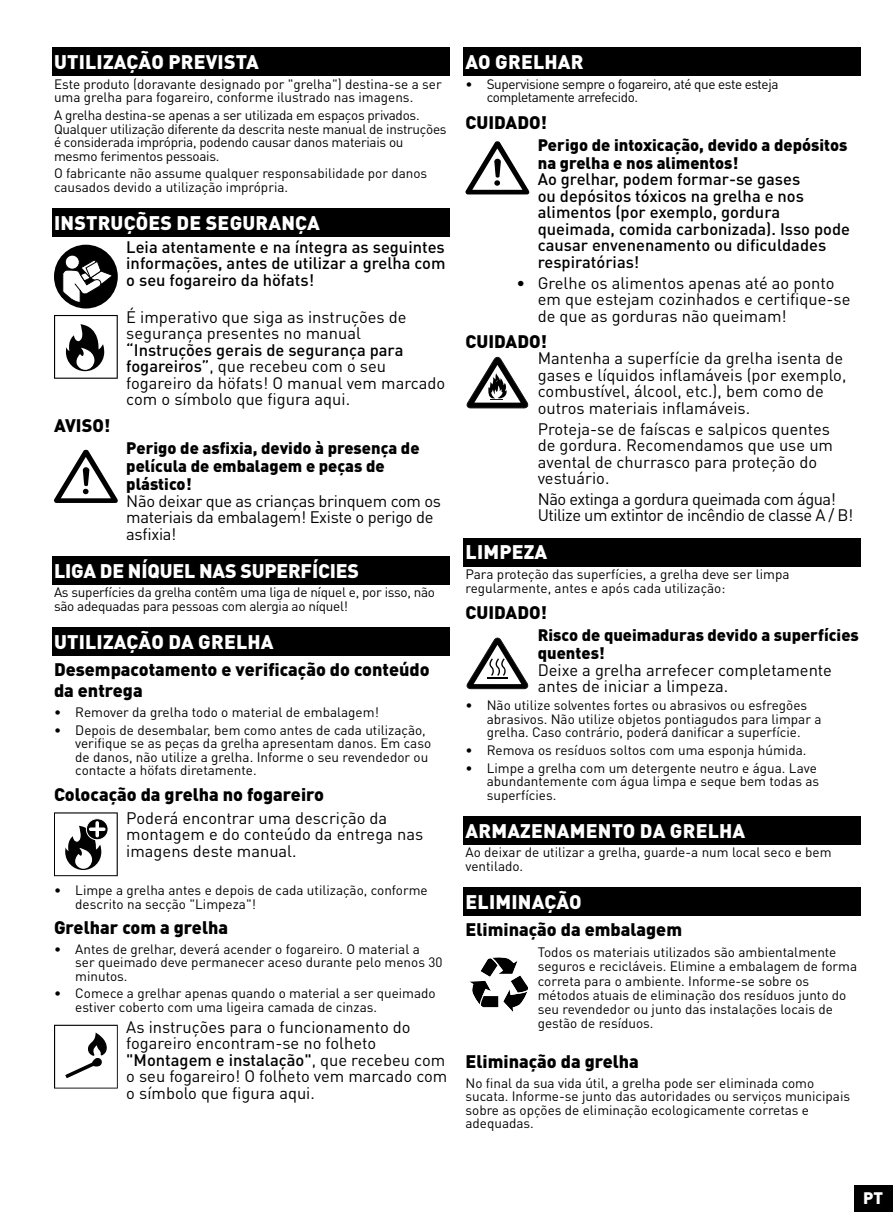
<style>
.page{position:relative;width:893px;height:1212px;background:#fff}
.page>*{position:absolute;margin:0;border:0;box-sizing:border-box;transform-origin:0 0}
.t1{font:900 19.5px "DIN Pro";letter-spacing:.01em;color:#fff}
.t2{font:900 19.5px "DIN Pro";letter-spacing:-.01em;color:#fff}
.t3{font:900 18px/21px "DIN Pro";color:#000}
.t4{font:16.5px/16.5px "DIN Pro";color:#000}
.t5{font:500 16.5px/16.5px "DIN Pro";color:#000;text-align:justify}
.t6{font:900 16.5px/18px "DIN Pro";color:#000}
.t7{font:16.5px/16.5px "DIN Pro";letter-spacing:-.02em;color:#000}
.t8{font:16.5px/16.5px "DIN Pro";letter-spacing:-.03em;color:#000}
.t9{font:900 16.5px "DIN Pro";color:#fff}
.t10{font:13.5px/13.5px "DIN Pro";color:#000}
.t11{font:13.5px/13.5px "DIN Pro";letter-spacing:-.02em;color:#000}
.t12{font:13.5px/13.5px "DIN Pro";letter-spacing:-.03em;color:#000}
.s1{font-weight:500}
</style>
<div class="page">
<div style="left:855px;top:1185px;width:38px;height:27px;background:#000"></div>
<div style="left:52px;top:48px;width:398px;height:28px;background:#000"></div>
<div style="left:52px;top:209px;width:398px;height:28px;background:#000"></div>
<div style="left:52px;top:556px;width:398px;height:28px;background:#000"></div>
<div style="left:52px;top:628px;width:398px;height:28px;background:#000"></div>
<div style="left:463px;top:48px;width:398px;height:28px;background:#000"></div>
<div style="left:463px;top:538px;width:398px;height:28px;background:#000"></div>
<div style="left:463px;top:816px;width:398px;height:28px;background:#000"></div>
<div style="left:463px;top:888px;width:398px;height:28px;background:#000"></div>
<div style="left:54px;top:245px;width:64px;height:63px;background:#000;border-radius:50%"></div>
<div style="left:65px;top:255px;width:14px;height:14px;background:#fff;border-radius:50%"></div>
<div style="left:65px;top:255px;width:15px;height:15px;border:1px solid #000;border-radius:50%"></div>
<svg style="left:62px;top:259px;width:52px;height:44px"></svg>
<svg style="left:54px;top:315px;width:64px;height:64px"></svg>
<svg style="left:54px;top:450px;width:64px;height:53px"></svg>
<svg style="left:54px;top:812px;width:64px;height:64px"></svg>
<svg style="left:86px;top:819px;width:22px;height:21px"></svg>
<div style="left:86px;top:818px;width:22px;height:22px;border:1px solid #fff;border-radius:50%"></div>
<svg style="left:91px;top:827px;width:13px;height:4px"></svg>
<svg style="left:95px;top:823px;width:4px;height:13px"></svg>
<svg style="left:54px;top:1025px;width:64px;height:63px"></svg>
<svg style="left:465px;top:141px;width:64px;height:53px"></svg>
<svg style="left:466px;top:357px;width:62px;height:51px"></svg>
<svg style="left:466px;top:638px;width:62px;height:51px"></svg>
<hr style="left:487px;top:677px;width:21px;height:2px;background:#000">
<svg style="left:469px;top:957px;width:59px;height:55px"></svg>
<h1 class="t1" style="left:54px;top:49px;width:206px">UTILIZAÇÃO PREVISTA</h1>
<p class="t10" style="left:54px;top:77px;width:389px">Este produto (doravante designado por "grelha") destina-se a ser uma grelha para fogareiro, conforme ilustrado nas imagens.</p>
<p class="t11" style="left:54px;top:108px;width:394px">A grelha destina-se apenas a ser utilizada em espaços privados.<br>Qualquer utilização diferente da descrita neste manual de instruções é considerada imprópria, podendo causar danos materiais ou mesmo ferimentos pessoais.</p>
<p class="t10" style="left:54px;top:166px;width:375px">O fabricante não assume qualquer responsabilidade por danos causados devido a utilização imprópria.</p>
<h1 class="t1" style="left:54px;top:209px;width:267px">INSTRUÇÕES DE SEGURANÇA</h1>
<p class="t5" style="left:126px;top:238px;width:321px">Leia atentamente e na íntegra as seguintes informações, antes de utilizar a grelha com o seu fogareiro da höfats!</p>
<p class="t4" style="left:126px;top:308px;width:282px">É imperativo que siga as instruções de segurança presentes no manual</p>
<p class="t4" style="left:126px;top:341px;width:320px"><span class="s1">“Instruções gerais de segurança para fogareiros”</span>, que recebeu com o seu fogareiro da höfats! O manual vem marcado com o símbolo que figura aqui.</p>
<h2 class="t3" style="left:54px;top:414px;width:58px">AVISO!</h2>
<p class="t6" style="left:126px;top:438px;width:295px">Perigo de asfixia, devido à presença de película de embalagem e peças de plástico!</p>
<p class="t7" style="left:126px;top:492px;width:316px">Não deixar que as crianças brinquem com os materiais da embalagem! Existe o perigo de asfixia!</p>
<h1 class="t2" style="left:54px;top:557px;width:306px">LIGA DE NÍQUEL NAS SUPERFÍCIES</h1>
<p class="t11" style="left:54px;top:585px;width:382px">As superfícies da grelha contêm uma liga de níquel e, por isso, não são adequadas para pessoas com alergia ao níquel!</p>
<h1 class="t1" style="left:54px;top:629px;width:221px">UTILIZAÇÃO DA GRELHA</h1>
<h2 class="t3" style="left:54px;top:658px;width:377px">Desempacotamento e verificação do conteúdo da entrega</h2>
<p class="t10" style="left:54px;top:705px;width:326px">• Remover da grelha todo o material de embalagem!</p>
<p class="t10" style="left:75px;top:723px;width:357px;text-indent:-21px">• Depois de desembalar, bem como antes de cada utilização, verifique se as peças da grelha apresentam danos. Em caso de danos, não utilize a grelha. Informe o seu revendedor ou contacte a höfats diretamente.</p>
<h2 class="t3" style="left:54px;top:783px;width:272px">Colocação da grelha no fogareiro</h2>
<p class="t4" style="left:126px;top:809px;width:298px">Poderá encontrar uma descrição da montagem e do conteúdo da entrega nas imagens deste manual.</p>
<p class="t10" style="left:75px;top:883px;width:354px;text-indent:-21px">• Limpe a grelha antes e depois de cada utilização, conforme descrito na secção "Limpeza"!</p>
<h2 class="t3" style="left:54px;top:916px;width:176px">Grelhar com a grelha</h2>
<p class="t10" style="left:75px;top:941px;width:369px;text-indent:-21px">• Antes de grelhar, deverá acender o fogareiro. O material a ser queimado deve permanecer aceso durante pelo menos 30 minutos.</p>
<p class="t10" style="left:75px;top:986px;width:362px;text-indent:-21px">• Comece a grelhar apenas quando o material a ser queimado estiver coberto com uma ligeira camada de cinzas.</p>
<p class="t4" style="left:126px;top:1018px;width:323px">As instruções para o funcionamento do fogareiro encontram-se no folheto <span class="s1">"Montagem e instalação"</span>, que recebeu com o seu fogareiro! O folheto vem marcado com o símbolo que figura aqui.</p>
<h1 class="t1" style="left:466px;top:49px;width:120px">AO GRELHAR</h1>
<p class="t12" style="left:487px;top:77px;width:293px;text-indent:-21px">• Supervisione sempre o fogareiro, até que este esteja completamente arrefecido.</p>
<h2 class="t3" style="left:465px;top:111px;width:83px">CUIDADO!</h2>
<p class="t6" style="left:538px;top:135px;width:311px">Perigo de intoxicação, devido a depósitos na grelha e nos alimentos!</p>
<p class="t5" style="left:538px;top:170px;width:314px;text-align:left">Ao grelhar, podem formar-se gases<br>ou depósitos tóxicos na grelha e nos alimentos (por exemplo, gordura queimada, comida carbonizada). Isso pode causar envenenamento ou dificuldades respiratórias!</p>
<p class="t4" style="left:538px;top:274px;width:314px;text-indent:-21px">• Grelhe os alimentos apenas até ao ponto em que estejam cozinhados e certifique-se de que as gorduras não queimam!</p>
<h2 class="t3" style="left:465px;top:330px;width:83px">CUIDADO!</h2>
<p class="t4" style="left:538px;top:349px;width:310px">Mantenha a superfície da grelha isenta de gases e líquidos inflamáveis (por exemplo, combustível, álcool, etc.), bem como de outros materiais inflamáveis.</p>
<p class="t4" style="left:538px;top:420px;width:297px">Proteja-se de faíscas e salpicos quentes de gordura. Recomendamos que use um avental de churrasco para proteção do vestuário.</p>
<p class="t8" style="left:538px;top:490px;width:317px">Não extinga a gordura queimada com água!<br>Utilize um extintor de incêndio de classe A / B!</p>
<h1 class="t1" style="left:466px;top:539px;width:83px">LIMPEZA</h1>
<p class="t10" style="left:465px;top:567px;width:325px">Para proteção das superfícies, a grelha deve ser limpa regularmente, antes e após cada utilização:</p>
<h2 class="t3" style="left:465px;top:601px;width:83px">CUIDADO!</h2>
<p class="t6" style="left:538px;top:626px;width:323px">Risco de queimaduras devido a superfícies quentes!</p>
<p class="t4" style="left:538px;top:661px;width:296px">Deixe a grelha arrefecer completamente antes de iniciar a limpeza.</p>
<p class="t10" style="left:487px;top:698px;width:336px;text-indent:-21px">• Não utilize solventes fortes ou abrasivos ou esfregões abrasivos. Não utilize objetos pontiagudos para limpar a grelha. Caso contrário, poderá danificar a superfície.</p>
<p class="t10" style="left:465px;top:743px;width:342px">• Remova os resíduos soltos com uma esponja húmida.</p>
<p class="t10" style="left:487px;top:760px;width:334px;text-indent:-21px">• Limpe a grelha com um detergente neutro e água. Lave abundantemente com água limpa e seque bem todas as superfícies.</p>
<h1 class="t1" style="left:466px;top:817px;width:281px">ARMAZENAMENTO DA GRELHA</h1>
<p class="t10" style="left:465px;top:845px;width:368px">Ao deixar de utilizar a grelha, guarde-a num local seco e bem ventilado.</p>
<h1 class="t1" style="left:466px;top:889px;width:118px">ELIMINAÇÃO</h1>
<h2 class="t3" style="left:465px;top:918px;width:218px">Eliminação da embalagem</h2>
<p class="t10" style="left:538px;top:944px;width:321px;line-height:14.2px">Todos os materiais utilizados são ambientalmente seguros e recicláveis. Elimine a embalagem de forma correta para o ambiente. Informe-se sobre os métodos atuais de eliminação dos resíduos junto do seu revendedor ou junto das instalações locais de gestão de resíduos.</p>
<h2 class="t3" style="left:465px;top:1050px;width:175px">Eliminação da grelha</h2>
<p class="t10" style="left:465px;top:1075px;width:386px">No final da sua vida útil, a grelha pode ser eliminada como sucata. Informe-se junto das autoridades ou serviços municipais sobre as opções de eliminação ecologicamente corretas e adequadas.</p>
<p class="t9" style="left:863px;top:1187px;width:21px">PT</p>
</div>
